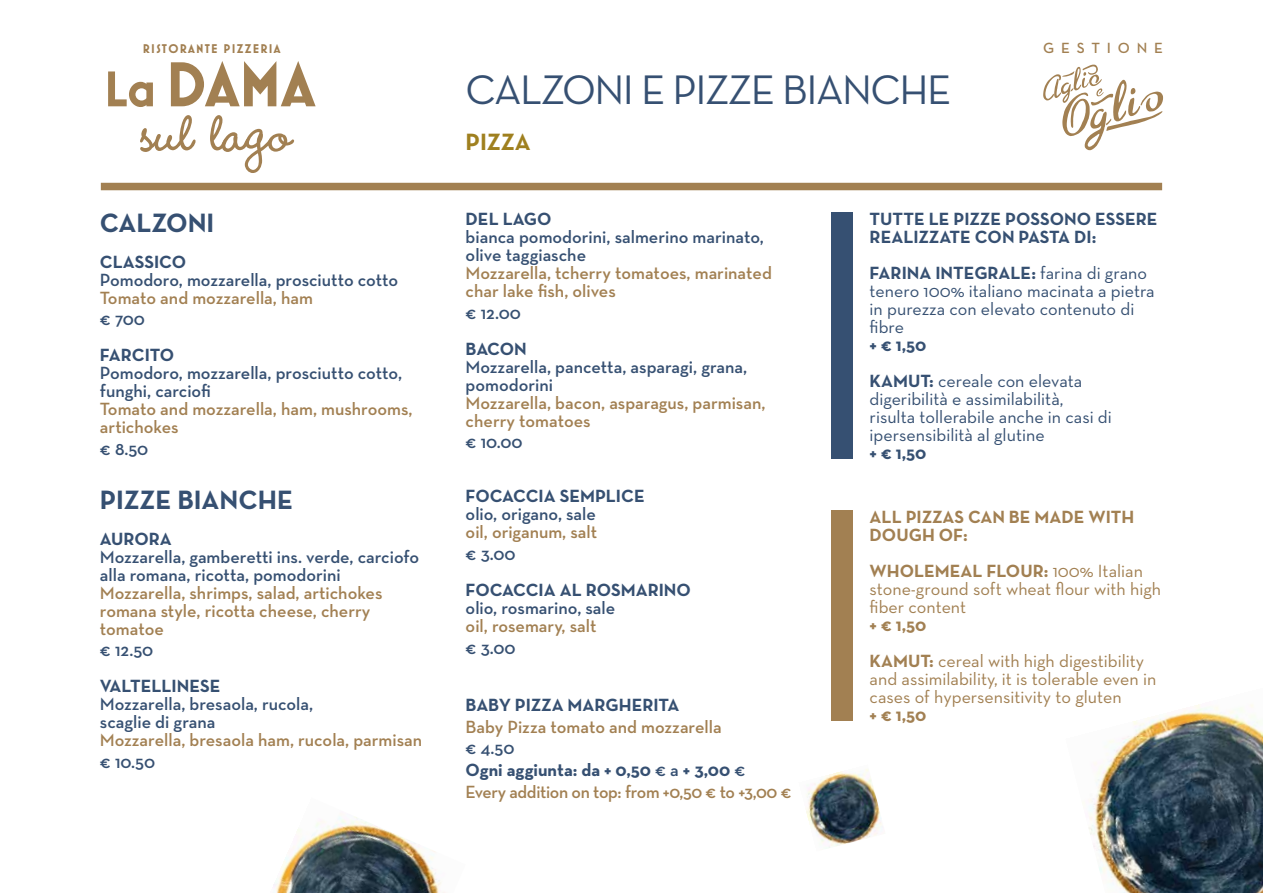
<style>
.page{position:relative;width:1263px;height:893px;background:#fff}
.page>*{position:absolute;margin:0;border:0;box-sizing:border-box;transform-origin:0 0}
.t1{font:700 66.6px "Wendy LP Std";color:#a28052}
.t2{font:700 64.2px "Mostra Nuova";color:#a28052}
.t3{font:42px "Neutra Text";letter-spacing:-.035em;color:#365072}
.t4{font:700 27px "Neutra Text";color:#365072}
.t5{font:700 24px "Neutra Text";letter-spacing:-.005em;color:#9f801f}
.t6{font:600 18px/18px "Neutra Text";color:#365072}
.t7{font:600 18px/18px "Neutra Text";color:#a28052}
.t8{font:18px/18px "Neutra Text";color:#365072}
.t9{font:18px/18px "Neutra Text";color:#a28052}
.t10{font:700 18px/18px "Neutra Text";color:#365072}
.t11{font:600 18px/21.6px "Neutra Text";letter-spacing:-.02em;color:#a28052}
.t12{font:700 18px/18px "Neutra Text";color:#a28052}
.t13{font:600 15px "Neutra Text";letter-spacing:.455em;color:#a28052}
.t14{font:700 12.9px "Mostra Nuova";letter-spacing:.1em;color:#a28052}
.s1{font-size:50.85px}
.s2{color:#365072}
.s3{font-weight:700;color:#365072}
.s4{font-weight:700}
</style>
<div class="page">
<svg style="left:1043px;top:65px;width:120px;height:85px"></svg>
<div style="left:101px;top:183px;width:1061px;height:7px;background:#a28052"></div>
<img style="left:1088px;top:704px;width:175px;height:189px">
<img style="left:806px;top:769px;width:76px;height:80px">
<img style="left:273px;top:816px;width:172px;height:77px">
<div style="left:831px;top:213px;width:22px;height:246px;background:#365072"></div>
<div style="left:831px;top:510px;width:22px;height:211px;background:#a28052"></div>
<p class="t14" style="left:143px;top:41px;width:139px">RISTORANTE PIZZERIA</p>
<h2 class="t2" style="left:104px;top:47px;width:212px"><span class="s1">La</span> DAMA</h2>
<h1 class="t1" style="left:141px;top:93px;width:153px">sul lago</h1>
<h3 class="t4" style="left:100px;top:205px;width:116px">CALZONI</h3>
<p class="t10" style="left:100px;top:252px;width:88px">CLASSICO</p>
<p class="t6" style="left:100px;top:270px;width:300px">Pomodoro, mozzarella, prosciutto cotto</p>
<p class="t7" style="left:100px;top:288px;width:215px">Tomato and mozzarella, ham</p>
<p class="t6" style="left:100px;top:310px;width:47px">€ 700</p>
<p class="t10" style="left:100px;top:346px;width:76px">FARCITO</p>
<p class="t6" style="left:100px;top:364px;width:304px">Pomodoro, mozzarella, prosciutto cotto, funghi, carciofi</p>
<p class="t7" style="left:100px;top:400px;width:314px">Tomato and mozzarella, ham, mushrooms, artichokes</p>
<p class="t6" style="left:100px;top:439px;width:50px">€ 8.50</p>
<h3 class="t4" style="left:100px;top:483px;width:195px">PIZZE BIANCHE</h3>
<p class="t10" style="left:100px;top:529px;width:73px">AURORA</p>
<p class="t6" style="left:100px;top:547px;width:321px">Mozzarella, gamberetti ins. verde, carciofo alla romana, ricotta, pomodorini</p>
<p class="t7" style="left:100px;top:583px;width:284px">Mozzarella, shrimps, salad, artichokes romana style, ricotta cheese, cherry tomatoe</p>
<p class="t6" style="left:100px;top:641px;width:55px">€ 12.50</p>
<p class="t10" style="left:100px;top:677px;width:122px">VALTELLINESE</p>
<p class="t6" style="left:100px;top:695px;width:215px">Mozzarella, bresaola, rucola, scaglie di grana</p>
<p class="t7" style="left:100px;top:731px;width:324px">Mozzarella, bresaola ham, rucola, parmisan</p>
<p class="t6" style="left:100px;top:752px;width:57px">€ 10.50</p>
<h3 class="t3" style="left:466px;top:64px;width:487px">CALZONI E PIZZE BIANCHE</h3>
<h3 class="t5" style="left:466px;top:127px;width:66px">PIZZA</h3>
<p class="t13" style="left:1043px;top:39px;width:121px">GESTIONE</p>
<p class="t10" style="left:466px;top:210px;width:87px">DEL LAGO</p>
<p class="t6" style="left:466px;top:228px;width:300px">bianca pomodorini, salmerino marinato, olive taggiasche</p>
<p class="t7" style="left:466px;top:264px;width:308px">Mozzarella, tcherry tomatoes, marinated char lake fish, olives</p>
<p class="t6" style="left:466px;top:303px;width:57px">€ 12.00</p>
<p class="t10" style="left:466px;top:339px;width:63px">BACON</p>
<p class="t6" style="left:466px;top:357px;width:283px">Mozzarella, pancetta, asparagi, grana, pomodorini</p>
<p class="t7" style="left:466px;top:393px;width:301px">Mozzarella, bacon, asparagus, parmisan, cherry tomatoes</p>
<p class="t6" style="left:466px;top:433px;width:59px">€ 10.00</p>
<p class="t10" style="left:466px;top:487px;width:181px">FOCACCIA SEMPLICE</p>
<p class="t6" style="left:466px;top:505px;width:132px">olio, origano, sale</p>
<p class="t7" style="left:466px;top:523px;width:133px">oil, origanum, salt</p>
<p class="t6" style="left:466px;top:545px;width:52px">€ 3.00</p>
<p class="t10" style="left:466px;top:580px;width:227px">FOCACCIA AL ROSMARINO</p>
<p class="t6" style="left:466px;top:599px;width:151px">olio, rosmarino, sale</p>
<p class="t7" style="left:466px;top:617px;width:132px">oil, rosemary, salt</p>
<p class="t6" style="left:466px;top:638px;width:52px">€ 3.00</p>
<p class="t10" style="left:466px;top:696px;width:215px">BABY PIZZA MARGHERITA</p>
<p class="t7" style="left:466px;top:717px;width:258px">Baby Pizza tomato and mozzarella</p>
<p class="t11" style="left:466px;top:737px;width:327px"><span class="s2">€ 4.50<br></span><span class="s3">Ogni aggiunta: da + 0,50</span> <span class="s2">€ a</span> <span class="s3">+ 3,00</span> <span class="s2">€<br></span>Every addition on top: from +0,50 € to +3,00 €</p>
<p class="t10" style="left:870px;top:210px;width:289px">TUTTE LE PIZZE POSSONO ESSERE<br>REALIZZATE CON PASTA DI:</p>
<p class="t8" style="left:870px;top:264px;width:287px"><span class="s4">FARINA INTEGRALE:</span> farina di grano tenero 100% italiano macinata a pietra in purezza con elevato contenuto di fibre</p>
<p class="t8" style="left:870px;top:327px;width:214px;line-height:36px"><span class="s4">+ € 1,50<br>KAMUT:</span> cereale con elevata</p>
<p class="t8" style="left:870px;top:390px;width:244px">digeribilità e assimilabilità, risulta tollerabile anche in casi di ipersensibilità al glutine</p>
<p class="t10" style="left:870px;top:444px;width:58px">+ € 1,50</p>
<p class="t12" style="left:870px;top:507px;width:266px">ALL PIZZAS CAN BE MADE WITH<br>DOUGH OF:</p>
<p class="t9" style="left:870px;top:561px;width:293px"><span class="s4">WHOLEMEAL FLOUR:</span> 100% Italian stone-ground soft wheat flour with high fiber content</p>
<p class="t9" style="left:870px;top:606px;width:276px;line-height:36px"><span class="s4">+ € 1,50<br>KAMUT:</span> cereal with high digestibility</p>
<p class="t9" style="left:870px;top:669px;width:288px">and assimilability, it is tolerable even in cases of hypersensitivity to gluten</p>
<p class="t12" style="left:870px;top:705px;width:58px">+ € 1,50</p>
</div>
